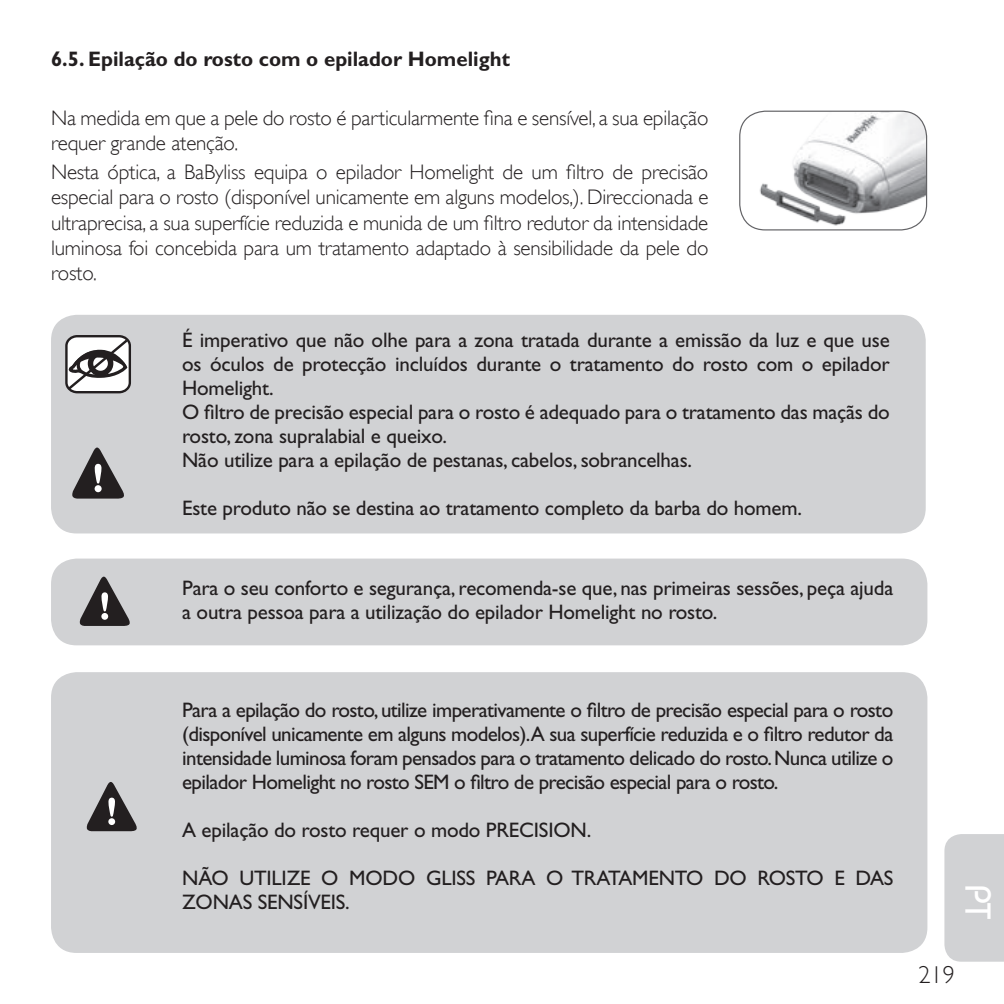
<style>
.page{position:relative;width:1004px;height:1004px;background:#fff}
.page>*{position:absolute;margin:0;border:0;box-sizing:border-box;transform-origin:0 0}
.t1{font:500 36px "Bauhaus";color:#fff}
.t2{font:300 24.3px "Gill Sans";color:#231f20}
.t3{font:21px/24px "Gill Sans Std";letter-spacing:-.01em;color:#231f20}
.t4{font:300 21px/25.2px "Gill Sans";letter-spacing:-.01em;color:#231f20}
.t5{font:700 21px "Gill Sans Std";color:#231f20}
</style>
<div class="page">
<div style="left:944px;top:834px;width:59px;height:127px;background:#d1d2d4"></div>
<div style="left:51px;top:315px;width:874px;height:218px;background:#d1d2d4;border-radius:26px"></div>
<div style="left:65px;top:335px;width:66px;height:58px;border:2px solid #231f20;border-radius:10px"></div>
<svg style="left:66px;top:337px;width:64px;height:55px;background:#b2b1b1"></svg>
<svg style="left:72px;top:447px;width:52px;height:52px"></svg>
<div style="left:51px;top:558px;width:876px;height:87px;background:#d1d2d4;border-radius:26px"></div>
<svg style="left:79px;top:576px;width:51px;height:50px"></svg>
<div style="left:51px;top:672px;width:876px;height:280px;background:#d1d2d4;border-radius:26px"></div>
<svg style="left:86px;top:782px;width:51px;height:49px"></svg>
<img style="left:739px;top:111px;width:187px;height:119px">
<div style="left:739px;top:111px;width:188px;height:119px;border:1px solid #636366;border-radius:26px"></div>
<p class="t5" style="left:51px;top:46px;width:460px">6.5. Epilação do rosto com o epilador Homelight</p>
<p class="t4" style="left:51px;top:105px;width:659px">Na medida em que a pele do rosto é particularmente fina e sensível, a sua epilação requer grande atenção.</p>
<p class="t4" style="left:51px;top:159px;width:659px;text-align:justify">Nesta óptica, a BaByliss equipa o epilador Homelight de um filtro de precisão especial para o rosto (disponível unicamente em alguns modelos,). Direccionada e ultraprecisa, a sua superfície reduzida e munida de um filtro redutor da intensidade luminosa foi concebida para um tratamento adaptado à sensibilidade da pele do rosto.</p>
<p class="t3" style="left:182px;top:328px;width:709px">É imperativo que não olhe para a zona tratada durante a emissão da luz e que use os óculos de protecção incluídos durante o tratamento do rosto com o epilador Homelight.<br>O filtro de precisão especial para o rosto é adequado para o tratamento das maçãs do rosto, zona supralabial e queixo.<br>Não utilize para a epilação de pestanas, cabelos, sobrancelhas.</p>
<p class="t3" style="left:182px;top:496px;width:621px">Este produto não se destina ao tratamento completo da barba do homem.</p>
<p class="t3" style="left:182px;top:576px;width:712px">Para o seu conforto e segurança, recomenda-se que, nas primeiras sessões, peça ajuda a outra pessoa para a utilização do epilador Homelight no rosto.</p>
<p class="t3" style="left:182px;top:698px;width:712px;text-align:justify">Para a epilação do rosto, utilize imperativamente o filtro de precisão especial para o rosto (disponível unicamente em alguns modelos).A sua superfície reduzida e o filtro redutor da intensidade luminosa foram pensados para o tratamento delicado do rosto. Nunca utilize o epilador Homelight no rosto SEM o filtro de precisão especial para o rosto.</p>
<p class="t3" style="left:182px;top:818px;width:410px">A epilação do rosto requer o modo PRECISION.</p>
<p class="t3" style="left:182px;top:866px;width:712px">NÃO UTILIZE O MODO GLISS PARA O TRATAMENTO DO ROSTO E DAS<br>ZONAS SENSÍVEIS.</p>
<h1 class="t1" style="left:999px;top:884px;width:35px;rotate:90deg">PT</h1>
<p class="t2" style="left:918px;top:961px;width:38px">219</p>
</div>
